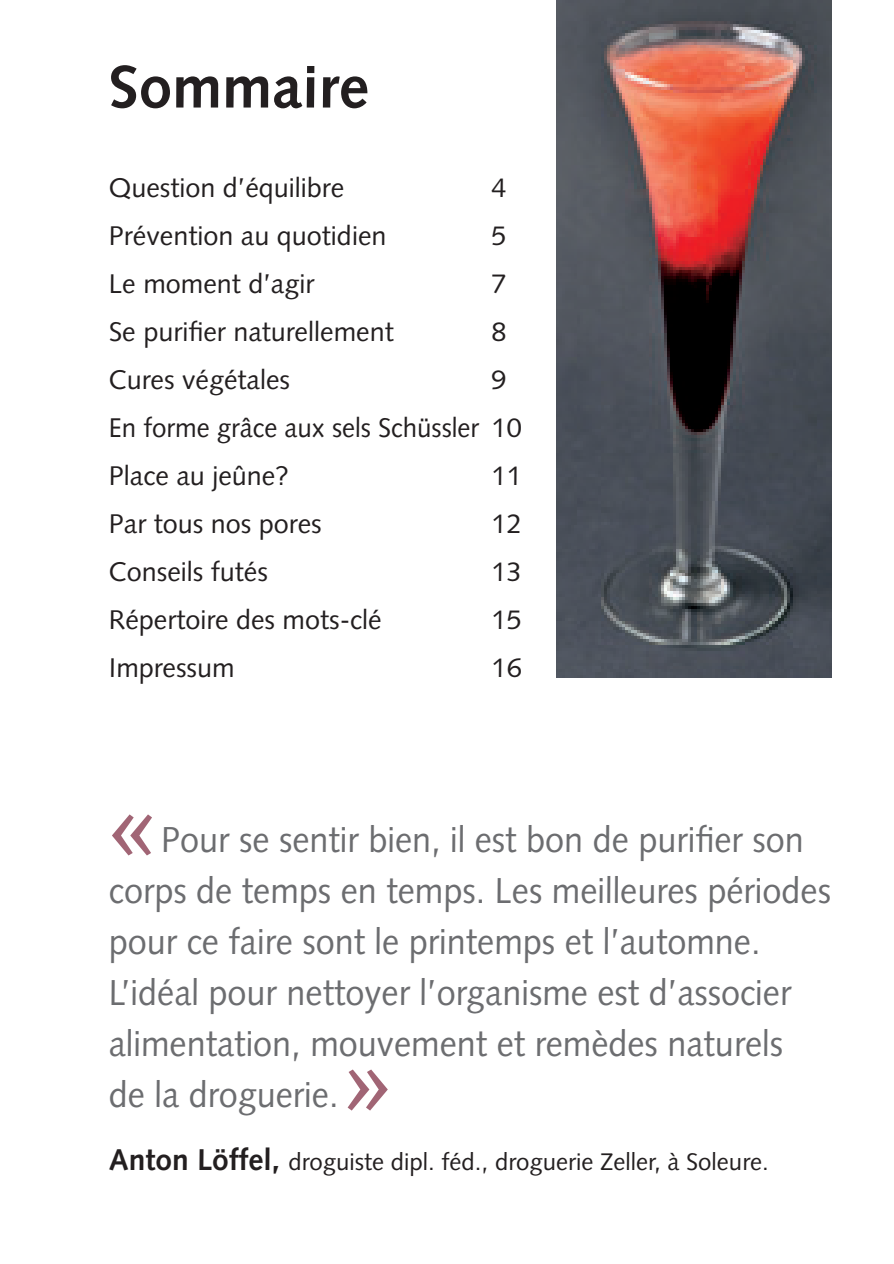
<style>
.page{position:relative;width:894px;height:1264px;background:#fff}
.page>*{position:absolute;margin:0;border:0;box-sizing:border-box;transform-origin:0 0}
.t1{font:108px "Syntax";color:#a16575}
.t2{font:700 60px "Syntax";color:#231f20}
.t3{font:36px/51px "Syntax";color:#6c6d70;scale:.95 1}
.t4{font:27px/48px "Syntax";color:#231f20}
.t5{font:24px "Syntax";color:#231f20}
.s1{font-weight:700;font-size:30px}
</style>
<div class="page">
<img style="left:557px;top:0;width:275px;height:677px">
<h2 class="t2" style="left:109px;top:52px;width:261px">Sommaire</h2>
<p class="t4" style="left:109px;top:164px;width:237px">Question d’équilibre</p>
<p class="t4" style="left:491px;top:164px;width:17px">4</p>
<p class="t4" style="left:109px;top:212px;width:279px">Prévention au quotidien</p>
<p class="t4" style="left:491px;top:212px;width:17px">5</p>
<p class="t4" style="left:109px;top:260px;width:207px">Le moment d’agir</p>
<p class="t4" style="left:491px;top:260px;width:17px">7</p>
<p class="t4" style="left:109px;top:308px;width:286px">Se purifier naturellement</p>
<p class="t4" style="left:491px;top:308px;width:17px">8</p>
<p class="t4" style="left:109px;top:356px;width:183px">Cures végétales</p>
<p class="t4" style="left:109px;top:356px;width:414px;text-indent:383px">9<br>En forme grâce aux sels Schüssler 10<br>Place au jeûne?</p>
<p class="t4" style="left:491px;top:452px;width:32px">11</p>
<p class="t4" style="left:109px;top:500px;width:214px">Par tous nos pores</p>
<p class="t4" style="left:491px;top:500px;width:32px">12</p>
<p class="t4" style="left:109px;top:548px;width:161px">Conseils futés</p>
<p class="t4" style="left:491px;top:548px;width:32px">13</p>
<p class="t4" style="left:109px;top:596px;width:274px">Répertoire des mots-clé</p>
<p class="t4" style="left:491px;top:596px;width:32px">15</p>
<p class="t4" style="left:109px;top:644px;width:127px">Impressum</p>
<p class="t4" style="left:491px;top:644px;width:32px">16</p>
<h1 class="t1" style="left:101px;top:762px;width:62px">«</h1>
<p class="t3" style="left:109px;top:814px;width:761px;text-indent:52px">Pour se sentir bien, il est bon de purifier son corps de temps en temps. Les meilleures périodes pour ce faire sont le printemps et l’automne.<br>L’idéal pour nettoyer l’organisme est d’associer alimentation, mouvement et remèdes naturels<br>de la droguerie.</p>
<h1 class="t1" style="left:338px;top:1017px;width:62px">»</h1>
<p class="t5" style="left:109px;top:1147px;width:661px"><span class="s1">Anton Löffel,</span> droguiste dipl. féd., droguerie Zeller, à Soleure.</p>
</div>
